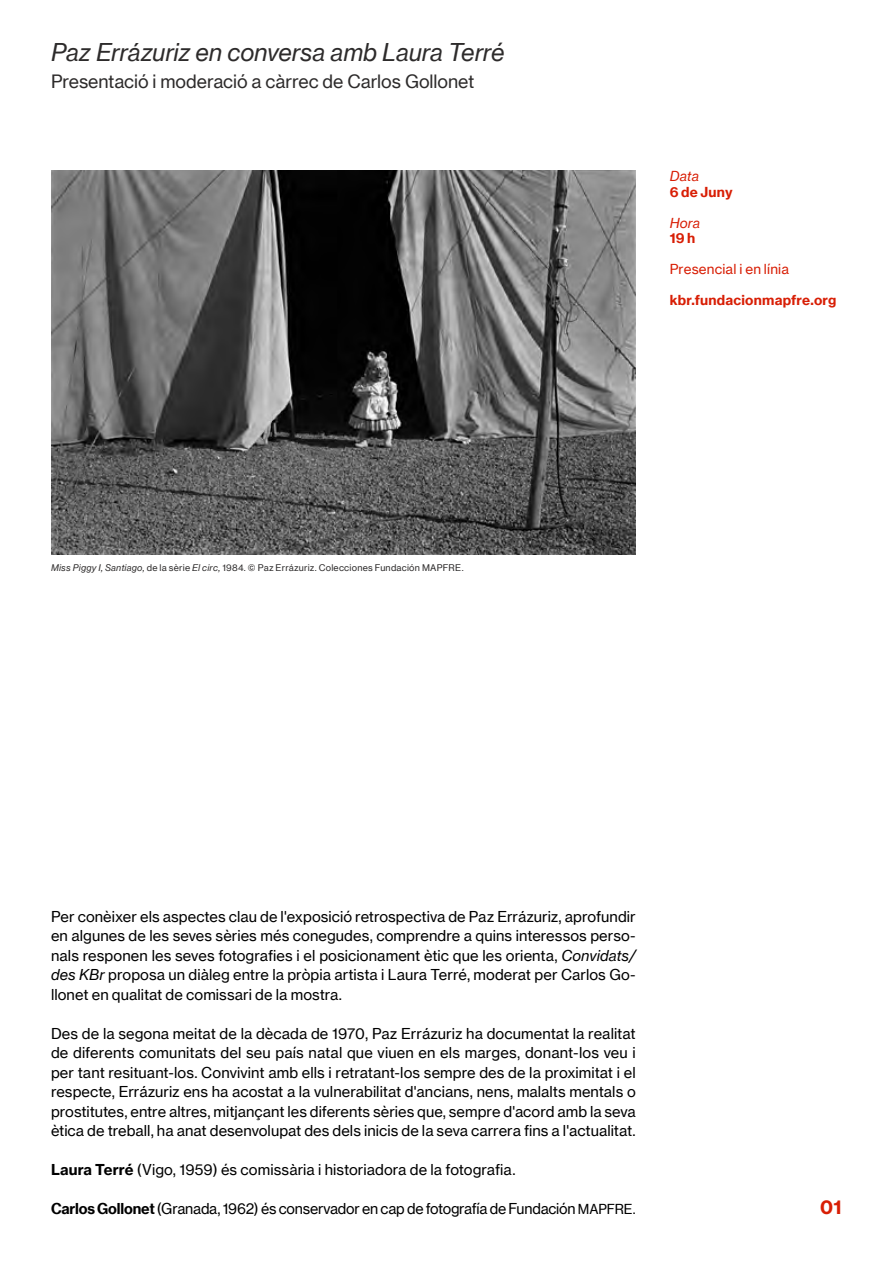
<style>
.page{position:relative;width:893px;height:1263px;background:#fff}
.page>*{position:absolute;margin:0;border:0;box-sizing:border-box;transform-origin:0 0}
.t1{font:24px "N Haas Grotesk TX Pro 56 It";letter-spacing:-.01em;color:#2d2b2b}
.t2{font:18px "N Haas Grotesk TX Pro 55 Rg";letter-spacing:-.005em;color:#2d2b2b}
.t3{font:18px "N Haas Grotesk TX Pro 75 Bd";color:#d81e05}
.t4{font:14.7px/19.5px "N Haas Grotesk TX Pro 55 Rg";color:#000;text-align:justify}
.t5{font:13.5px "N Haas Grotesk TX Pro 75 Bd";letter-spacing:.015em;color:#d81e05}
.t6{font:13.5px "N Haas Grotesk TX Pro 55 Rg";letter-spacing:.015em;color:#d81e05}
.t7{font:13.5px "N Haas Grotesk TX Pro 56 It";letter-spacing:.01em;color:#d81e05}
.t8{font:9px "N Haas Grotesk TX Pro 55 Rg";letter-spacing:.025em;color:#2d2b2b}
.s1{font-family:"N Haas Grotesk TX Pro 56 It"}
.s2{font-family:"N Haas Grotesk TX Pro 75 Bd"}
.s3{font-size:13.5px}
</style>
<div class="page">
<img style="left:51px;top:171px;width:585px;height:384px">
<h1 class="t1" style="left:51px;top:38px;width:455px">Paz Errázuriz en conversa amb Laura Terré</h1>
<p class="t2" style="left:51px;top:71px;width:425px">Presentació i moderació a càrrec de Carlos Gollonet</p>
<p class="t8" style="left:51px;top:562px;width:414px"><span class="s1">Miss Piggy I, Santiago,</span> de la sèrie <span class="s1">El circ,</span> 1984. © Paz Errázuriz. Colecciones Fundación MAPFRE.</p>
<p class="t7" style="left:670px;top:168px;width:31px">Data</p>
<p class="t5" style="left:670px;top:183px;width:64px">6 de Juny</p>
<p class="t7" style="left:670px;top:214px;width:32px">Hora</p>
<p class="t5" style="left:670px;top:230px;width:27px">19 h</p>
<p class="t6" style="left:670px;top:261px;width:121px">Presencial i en línia</p>
<p class="t5" style="left:670px;top:292px;width:168px">kbr.fundacionmapfre.org</p>
<p class="t4" style="left:51px;top:906px;width:586px">Per conèixer els aspectes clau de l'exposició retrospectiva de Paz Errázuriz, aprofundir en algunes de les seves sèries més conegudes, comprendre a quins interessos perso&shy;nals responen les seves fotografies i el posicionament ètic que les orienta, <span class="s1">Convidats/ des KBr</span> proposa un diàleg entre la pròpia artista i Laura Terré, moderat per Carlos Go&shy;llonet en qualitat de comissari de la mostra.</p>
<p class="t4" style="left:51px;top:1023px;width:586px">Des de la segona meitat de la dècada de 1970, Paz Errázuriz ha documentat la realitat de diferents comunitats del seu país natal que viuen en els marges, donant-los veu i per tant resituant-los. Convivint amb ells i retratant-los sempre des de la proximitat i el respecte, Errázuriz ens ha acostat a la vulnerabilitat d'ancians, nens, malalts mentals o prostitutes, entre altres, mitjançant les diferents sèries que, sempre d'acord amb la seva ètica de treball, ha anat desenvolupat des dels inicis de la seva carrera fins a l'actualitat.</p>
<p class="t4" style="left:51px;top:1160px;width:466px"><span class="s2">Laura Terré</span> (Vigo, 1959) és comissària i historiadora de la fotografia.</p>
<p class="t4" style="left:51px;top:1199px;width:586px"><span class="s2">Carlos Gollonet</span> (Granada, 1962) és conservador en cap de fotografía de Fundación <span class="s3">MAPFRE.</span></p>
<p class="t3" style="left:820px;top:1196px;width:23px">01</p>
</div>
